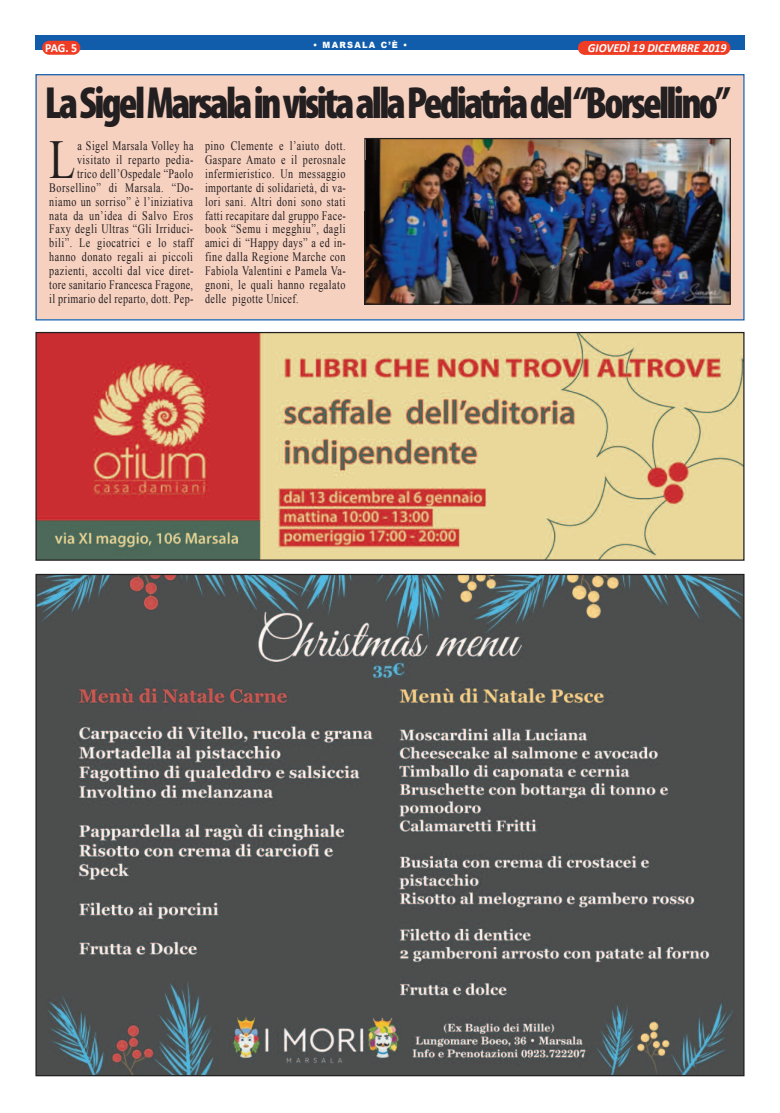
<style>
.page{position:relative;width:780px;height:1113px;background:#fff}
.page>*{position:absolute;margin:0;border:0;box-sizing:border-box;transform-origin:0 0}
.t1{font:54.75px "Times New Roman";color:#231f20;scale:.78 1}
.t2{font:900 condensed 45.25px "Myriad Pro";letter-spacing:-.065em;color:#231f20;scale:.94 1}
.t3{font:12.88px/13.9px "Times New Roman";letter-spacing:.05em;color:#231f20;text-align:right;scale:.78 1}
.t4{font:italic 700 12.38px "Calibri";color:#fff;scale:.96 1}
.t5{font:700 12.38px "Calibri";color:#fff;scale:.96 1}
.t6{font:900 8.62px "Arial";letter-spacing:.15em;color:#fff;scale:.96 1}
</style>
<div class="page">
<div style="left:36px;top:35px;width:708px;height:14px;background:#115cab"></div>
<div style="left:42px;top:41px;width:38px;height:14px;background:#ef3c25;border-radius:7px"></div>
<div style="left:578px;top:41px;width:152px;height:14px;background:#ef3c25;border-radius:7px"></div>
<div style="left:37px;top:75px;width:706px;height:244px;background:#f7d1c0"></div>
<div style="left:35px;top:74px;width:709px;height:246px;border:1px solid #115cab"></div>
<img style="left:37px;top:576px;width:705px;height:498px">
<img style="left:37px;top:334px;width:705px;height:225px">
<div style="left:35px;top:332px;width:709px;height:229px;border:1px solid #231f20"></div>
<img style="left:366px;top:140px;width:362px;height:163px">
<div style="left:364px;top:138px;width:366px;height:167px;border:1px solid #231f20"></div>
<p class="t6" style="left:313px;top:38px;width:100px">• MARSALA C’È •</p>
<p class="t5" style="left:45px;top:43px;width:35px">PAG. 5</p>
<p class="t4" style="left:588px;top:42px;width:146px">GIOVEDÌ 19 DICEMBRE 2019</p>
<h2 class="t2" style="left:45px;top:87px;width:730px">LaSigelMarsalainvisitaallaPediatriadel“Borsellino”</h2>
<p class="t3" style="left:49px;top:139px;width:186px">a Sigel Marsala Volley ha visitato il reparto pedia-<br>trico dell’Ospedale “Paolo<br>Borsellino” di Marsala. “Do&shy;niamo un sorriso” è l’iniziativa nata da un’idea di Salvo Eros<br>Faxy degli Ultras “Gli Irriduci&shy;bili”. Le giocatrici e lo staff hanno donato regali ai piccoli pazienti, accolti dal vice diret&shy;tore sanitario Francesca Fragone, il primario del reparto, dott. Pep-</p>
<p class="t3" style="left:205px;top:139px;width:182px;text-align:justify">pino Clemente e l’aiuto dott.<br>Gaspare Amato e il perosnale infermieristico. Un messaggio importante di solidarietà, di va&shy;lori sani. Altri doni sono stati fatti recapitare dal gruppo Face&shy;book “Semu i megghiu”, dagli amici di “Happy days” a ed in&shy;fine dalla Regione Marche con Fabiola Valentini e Pamela Va&shy;gnoni, le quali hanno regalato delle pigotte Unicef.</p>
<h1 class="t1" style="left:49px;top:129px;width:35px">L</h1>
</div>
